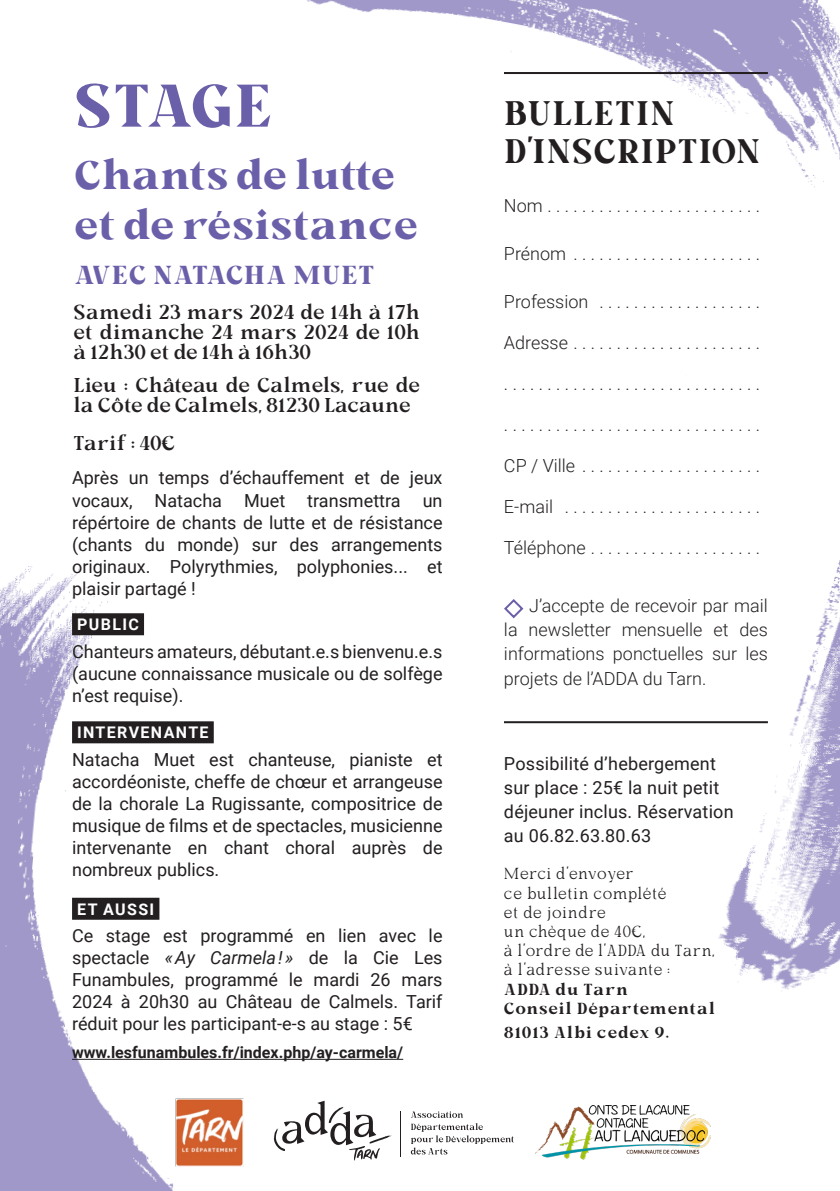
<style>
.page{position:relative;width:840px;height:1191px;background:#fff}
.page>*{position:absolute;margin:0;border:0;box-sizing:border-box;transform-origin:0 0}
.TITRE{font:700 60px "Milkand Balls";letter-spacing:-.015em;color:#6a5fa9}
.TITRE-2{font:700 40px/50px "Milkand Balls";letter-spacing:-.01em;color:#6a5fa9}
.BULLETIN{font:600 34px/38px "Milkand Balls";letter-spacing:.025em;color:#231f20}
.Sous_titre{font:700 26px "Milkand Balls";letter-spacing:.015em;color:#6a5fa9}
.Texte_courant{font:20px/20px "Milkand Balls";color:#231f20;text-align:justify}
.Texte_courant-2{font:18px/22px "Roboto";color:#231f20;text-align:justify}
.bulletin{font:300 18px/24.2px "Roboto";color:#231f20;text-align:justify}
.Merci{font:100 16px/19.2px "Milkand Balls";letter-spacing:.02em;color:#231f20}
.Texte_courant-3{font:700 16px "Roboto";color:#231f20}
.INTERVENANT{font:700 16px "Roboto";letter-spacing:.085em;color:#fff}
.Merci-2{font:600 16px "Milkand Balls";letter-spacing:.05em;color:#231f20}
.s1{font-style:italic}
.s2{font-weight:600}
</style>
<div class="page">
<img style="left:0;top:566px;width:229px;height:625px">
<img style="left:307px;top:0;width:532px;height:188px">
<div style="left:72px;top:613px;width:72px;height:22px;background:#231f20"></div>
<div style="left:72px;top:721px;width:142px;height:22px;background:#231f20"></div>
<img style="left:175px;top:1098px;width:68px;height:68px">
<img style="left:535px;top:1105px;width:174px;height:54px">
<hr style="left:400px;top:1111px;width:1px;height:45px;background:#231f20">
<svg style="left:410px;top:1111px;width:103px;height:43px"></svg>
<svg style="left:274px;top:1100px;width:118px;height:60px"></svg>
<hr style="left:503px;top:721px;width:264px;height:2px;background:#231f20">
<hr style="left:503px;top:72px;width:264px;height:2px;background:#231f20">
<svg style="left:504px;top:599px;width:20px;height:20px"></svg>
<div style="left:72px;top:897px;width:87px;height:22px;background:#231f20"></div>
<hr style="left:72px;top:1059px;width:331px;height:1px;background:#231f20">
<img style="left:685px;top:563px;width:154px;height:428px">
<p class="TITRE" style="left:74px;top:58px;width:200px">STAGE</p>
<p class="TITRE-2" style="left:74px;top:147px;width:345px">Chants de lutte et de résistance</p>
<p class="Sous_titre" style="left:74px;top:254px;width:301px">AVEC NATACHA MUET</p>
<p class="Texte_courant" style="left:73px;top:301px;width:348px">Samedi 23 mars 2024 de 14h à 17h et dimanche 24 mars 2024 de 10h à 12h30 et de 14h à 16h30</p>
<p class="Texte_courant" style="left:73px;top:374px;width:348px">Lieu : Château de Calmels, rue de la Côte de Calmels, 81230 Lacaune</p>
<p class="Texte_courant" style="left:73px;top:431px;width:103px">Tarif : 40€</p>
<p class="Texte_courant-2" style="left:72px;top:466px;width:372px">Après un temps d’échauffement et de jeux vocaux, Natacha Muet transmettra un répértoire de chants de lutte et de résistance (chants du monde) sur des arrangements originaux. Polyrythmies, polyphonies... et plaisir partagé !</p>
<p class="INTERVENANT" style="left:77px;top:613px;width:63px">PUBLIC</p>
<p class="Texte_courant-2" style="left:72px;top:640px;width:372px">Chanteurs amateurs, débutant.e.s bienvenu.e.s (aucune connaissance musicale ou de solfège n’est requise).</p>
<p class="INTERVENANT" style="left:77px;top:721px;width:133px">INTERVENANTE</p>
<p class="Texte_courant-2" style="left:72px;top:748px;width:372px">Natacha Muet est chanteuse, pianiste et accordéoniste, cheffe de chœur et arrangeuse de la chorale La Rugissante, compositrice de musique de films et de spectacles, musicienne intervenante en chant choral auprès de nombreux publics.</p>
<p class="INTERVENANT" style="left:77px;top:898px;width:79px">ET AUSSI</p>
<p class="Texte_courant-2" style="left:72px;top:924px;width:372px">Ce stage est programmé en lien avec le spectacle <span class="s1">« Ay Carmela ! »</span> de la Cie Les Funambules, programmé le mardi 26 mars 2024 à 20h30 au Château de Calmels. Tarif réduit pour les participant-e-s au stage : 5€</p>
<p class="Texte_courant-3" style="left:72px;top:1041px;width:332px">www.lesfunambules.fr/index.php/ay-carmela/</p>
<p class="BULLETIN" style="left:503px;top:92px;width:258px">BULLETIN<br>D’INSCRIPTION</p>
<p class="bulletin" style="left:503px;top:193px;width:249px">Nom . . . . . . . . . . . . . . . . . . . . . . . .</p>
<p class="bulletin" style="left:503px;top:241px;width:249px">Prénom . . . . . . . . . . . . . . . . . . . . .</p>
<p class="bulletin" style="left:503px;top:289px;width:249px">Profession . . . . . . . . . . . . . . . . . .</p>
<p class="bulletin" style="left:503px;top:330px;width:249px">Adresse . . . . . . . . . . . . . . . . . . . . .</p>
<p class="bulletin" style="left:503px;top:371px;width:255px">..............................</p>
<p class="bulletin" style="left:503px;top:412px;width:255px">..............................</p>
<p class="bulletin" style="left:503px;top:453px;width:249px">CP / Ville . . . . . . . . . . . . . . . . . . . .</p>
<p class="bulletin" style="left:503px;top:494px;width:249px">E-mail . . . . . . . . . . . . . . . . . . . . . .</p>
<p class="bulletin" style="left:503px;top:535px;width:249px">Téléphone . . . . . . . . . . . . . . . . . . .</p>
<p class="bulletin" style="left:503px;top:593px;width:265px;text-indent:25px">J’accepte de recevoir par mail la newsletter mensuelle et des informations ponctuelles sur les projets de l’ADDA du Tarn.</p>
<p class="Texte_courant-2" style="left:503px;top:750px;width:231px;line-height:24px;text-align:left">Possibilité d’hebergement sur place : 25€ la nuit petit déjeuner inclus. Réservation au 06.82.63.80.63</p>
<p class="Merci" style="left:503px;top:863px;width:212px">Merci d’envoyer<br>ce bulletin complété<br>et de joindre<br>un chèque de 40€,<br>à l’ordre de l’ADDA du Tarn, à l’adresse suivante :<br><span class="s2">ADDA du Tarn<br>Conseil Départemental</span></p>
<p class="Merci-2" style="left:503px;top:1019px;width:167px">81013 Albi cedex 9.</p>
</div>
